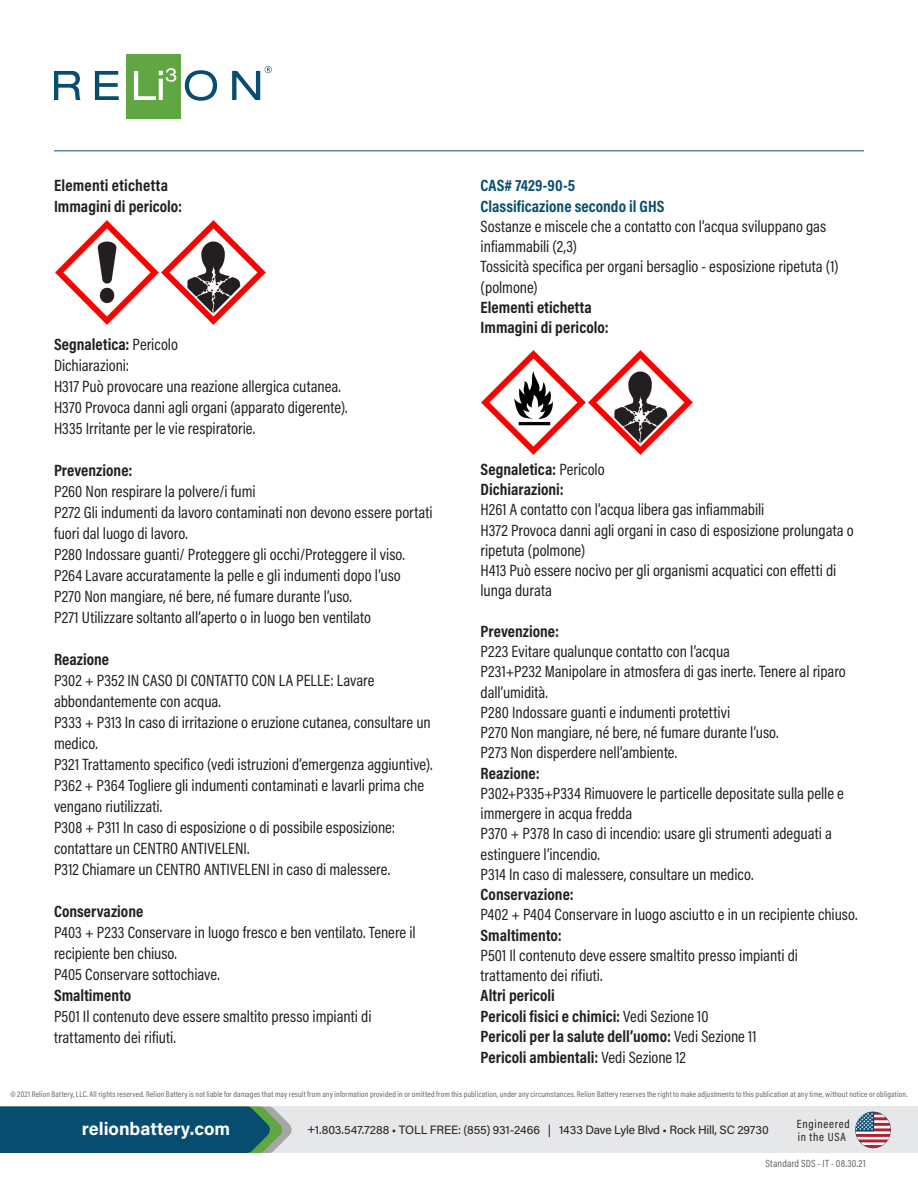
<style>
.page{position:relative;width:918px;height:1188px;background:#fff}
.page>*{position:absolute;margin:0;border:0;box-sizing:border-box;transform-origin:0 0}
.t1{font:700 18px "Acumin Pro";color:#fff}
.t2{font:16.5px/20.2px "Acumin Pro Cond";color:#231f20}
.t3{font:700 16.5px "Acumin Pro Cond";color:#231f20}
.t4{font:700 16.5px "Acumin Pro Cond";letter-spacing:.005em;color:#074d70}
.t5{font:12px "Acumin Pro";letter-spacing:-.01em;color:#231f20}
.t6{font:12px/13.5px "Acumin Pro Cond";letter-spacing:.065em;color:#231f20}
.t7{font:10.5px "Acumin Pro Cond";letter-spacing:.02em;color:#636366}
.t8{font:8.25px "Acumin Pro Cond";letter-spacing:.02em;color:#636366}
.s1{font-weight:400}
</style>
<div class="page">
<div style="left:126px;top:54px;width:54px;height:65px;background:#60a744"></div>
<svg style="left:54px;top:71px;width:27px;height:29px"></svg>
<svg style="left:95px;top:71px;width:24px;height:29px"></svg>
<svg style="left:134px;top:68px;width:42px;height:32px"></svg>
<svg style="left:185px;top:70px;width:32px;height:31px"></svg>
<svg style="left:232px;top:66px;width:40px;height:34px"></svg>
<hr style="left:54px;top:150px;width:810px;height:1px;background:#074d70">
<div style="left:0;top:1107px;width:918px;height:46px;background:#e6e7e9"></div>
<svg style="left:271px;top:1107px;width:21px;height:46px"></svg>
<div style="left:0;top:1107px;width:271px;height:46px;background:#074d70"></div>
<svg style="left:855px;top:1112px;width:36px;height:36px"></svg>
<img style="left:481px;top:350px;width:212px;height:105px">
<img style="left:55px;top:220px;width:211px;height:105px">
<p class="t3" style="left:54px;top:175px;width:116px">Elementi etichetta</p>
<p class="t3" style="left:54px;top:196px;width:130px">Immagini di pericolo:</p>
<p class="t3" style="left:54px;top:334px;width:125px">Segnaletica: <span class="s1">Pericolo</span></p>
<p class="t2" style="left:54px;top:355px;width:77px">Dichiarazioni:</p>
<p class="t2" style="left:54px;top:376px;width:288px">H317 Può provocare una reazione allergica cutanea.</p>
<p class="t2" style="left:54px;top:397px;width:295px">H370 Provoca danni agli organi (apparato digerente).</p>
<p class="t2" style="left:54px;top:418px;width:203px">H335 Irritante per le vie respiratorie.</p>
<p class="t3" style="left:54px;top:460px;width:80px">Prevenzione:</p>
<p class="t2" style="left:54px;top:481px;width:203px">P260 Non respirare la polvere/i fumi</p>
<p class="t2" style="left:54px;top:502px;width:380px;line-height:21px">P272 Gli indumenti da lavoro contaminati non devono essere portati fuori dal luogo di lavoro.</p>
<p class="t2" style="left:54px;top:544px;width:352px">P280 Indossare guanti/ Proteggere gli occhi/Proteggere il viso.</p>
<p class="t2" style="left:54px;top:565px;width:348px">P264 Lavare accuratamente la pelle e gli indumenti dopo l’uso</p>
<p class="t2" style="left:54px;top:586px;width:300px">P270 Non mangiare, né bere, né fumare durante l’uso.</p>
<p class="t2" style="left:54px;top:607px;width:319px">P271 Utilizzare soltanto all’aperto o in luogo ben ventilato</p>
<p class="t3" style="left:54px;top:649px;width:57px">Reazione</p>
<p class="t2" style="left:54px;top:670px;width:322px;line-height:21px">P302 + P352 IN CASO DI CONTATTO CON LA PELLE: Lavare abbondantemente con acqua.</p>
<p class="t2" style="left:54px;top:712px;width:378px;line-height:21px">P333 + P313 In caso di irritazione o eruzione cutanea, consultare un medico.</p>
<p class="t2" style="left:54px;top:754px;width:380px">P321 Trattamento specifico (vedi istruzioni d’emergenza aggiuntive).</p>
<p class="t2" style="left:54px;top:775px;width:372px;line-height:21px">P362 + P364 Togliere gli indumenti contaminati e lavarli prima che vengano riutilizzati.</p>
<p class="t2" style="left:54px;top:817px;width:343px;line-height:21px">P308 + P311 In caso di esposizione o di possibile esposizione: contattare un CENTRO ANTIVELENI.</p>
<p class="t2" style="left:54px;top:859px;width:338px">P312 Chiamare un CENTRO ANTIVELENI in caso di malessere.</p>
<p class="t3" style="left:54px;top:901px;width:91px">Conservazione</p>
<p class="t2" style="left:54px;top:922px;width:363px;line-height:21px">P403 + P233 Conservare in luogo fresco e ben ventilato. Tenere il recipiente ben chiuso.</p>
<p class="t2" style="left:54px;top:964px;width:167px">P405 Conservare sottochiave.</p>
<p class="t3" style="left:54px;top:985px;width:79px">Smaltimento</p>
<p class="t2" style="left:54px;top:1006px;width:319px;line-height:21px">P501 Il contenuto deve essere smaltito presso impianti di trattamento dei rifiuti.</p>
<p class="t4" style="left:481px;top:175px;width:96px">CAS# 7429-90-5</p>
<p class="t4" style="left:481px;top:195px;width:185px">Classificazione secondo il GHS</p>
<p class="t2" style="left:481px;top:216px;width:347px">Sostanze e miscele che a contatto con l’acqua sviluppano gas infiammabili (2,3)</p>
<p class="t2" style="left:481px;top:256px;width:360px">Tossicità specifica per organi bersaglio - esposizione ripetuta (1) (polmone)</p>
<p class="t3" style="left:481px;top:296px;width:113px">Elementi etichetta</p>
<p class="t3" style="left:481px;top:317px;width:130px">Immagini di pericolo:</p>
<p class="t3" style="left:481px;top:458px;width:126px">Segnaletica: <span class="s1">Pericolo</span></p>
<p class="t3" style="left:481px;top:479px;width:85px">Dichiarazioni:</p>
<p class="t2" style="left:481px;top:499px;width:285px">H261 A contatto con l’acqua libera gas infiammabili</p>
<p class="t2" style="left:481px;top:520px;width:375px">H372 Provoca danni agli organi in caso di esposizione prolungata o ripetuta (polmone)</p>
<p class="t2" style="left:481px;top:560px;width:357px">H413 Può essere nocivo per gli organismi acquatici con effetti di lunga durata</p>
<p class="t3" style="left:481px;top:620px;width:80px">Prevenzione:</p>
<p class="t2" style="left:481px;top:641px;width:251px">P223 Evitare qualunque contatto con l’acqua</p>
<p class="t2" style="left:481px;top:661px;width:367px">P231+P232 Manipolare in atmosfera di gas inerte. Tenere al riparo dall’umidità.</p>
<p class="t2" style="left:481px;top:702px;width:251px">P280 Indossare guanti e indumenti protettivi</p>
<p class="t2" style="left:481px;top:722px;width:300px">P270 Non mangiare, né bere, né fumare durante l’uso.</p>
<p class="t2" style="left:481px;top:742px;width:198px">P273 Non disperdere nell’ambiente.</p>
<p class="t3" style="left:481px;top:762px;width:61px">Reazione:</p>
<p class="t2" style="left:481px;top:783px;width:365px">P302+P335+P334 Rimuovere le particelle depositate sulla pelle e immergere in acqua fredda</p>
<p class="t2" style="left:481px;top:823px;width:353px">P370 + P378 In caso di incendio: usare gli strumenti adeguati a estinguere l’incendio.</p>
<p class="t2" style="left:481px;top:864px;width:274px">P314 In caso di malessere, consultare un medico.</p>
<p class="t3" style="left:481px;top:884px;width:95px">Conservazione:</p>
<p class="t2" style="left:481px;top:904px;width:378px">P402 + P404 Conservare in luogo asciutto e in un recipiente chiuso.</p>
<p class="t3" style="left:481px;top:924px;width:83px">Smaltimento:</p>
<p class="t2" style="left:481px;top:945px;width:319px">P501 Il contenuto deve essere smaltito presso impianti di trattamento dei rifiuti.</p>
<p class="t3" style="left:481px;top:985px;width:76px">Altri pericoli</p>
<p class="t3" style="left:481px;top:1005px;width:229px">Pericoli fisici e chimici: <span class="s1">Vedi Sezione 10</span></p>
<p class="t3" style="left:481px;top:1025px;width:277px">Pericoli per la salute dell’uomo: <span class="s1">Vedi Sezione 11</span></p>
<p class="t3" style="left:481px;top:1046px;width:207px">Pericoli ambientali: <span class="s1">Vedi Sezione 12</span></p>
<p class="t8" style="left:10px;top:1088px;width:899px">© 2021 Relion Battery, LLC. All rights reserved. Relion Battery is not liable for damages that may result from any information provided in or omitted from this publication, under any circumstances. Relion Battery reserves the right to make adjustments to this publication at any time, without notice or obligation.</p>
<p class="t1" style="left:82px;top:1116px;width:150px">relionbattery.com</p>
<p class="t5" style="left:307px;top:1121px;width:463px">+1.803.547.7288 • TOLL FREE: (855) 931-2466 | 1433 Dave Lyle Blvd • Rock Hill, SC 29730</p>
<p class="t6" style="left:797px;top:1116px;width:55px">Engineered in the USA</p>
<p class="t7" style="left:765px;top:1156px;width:102px">Standard SDS - IT - 08.30.21</p>
</div>
